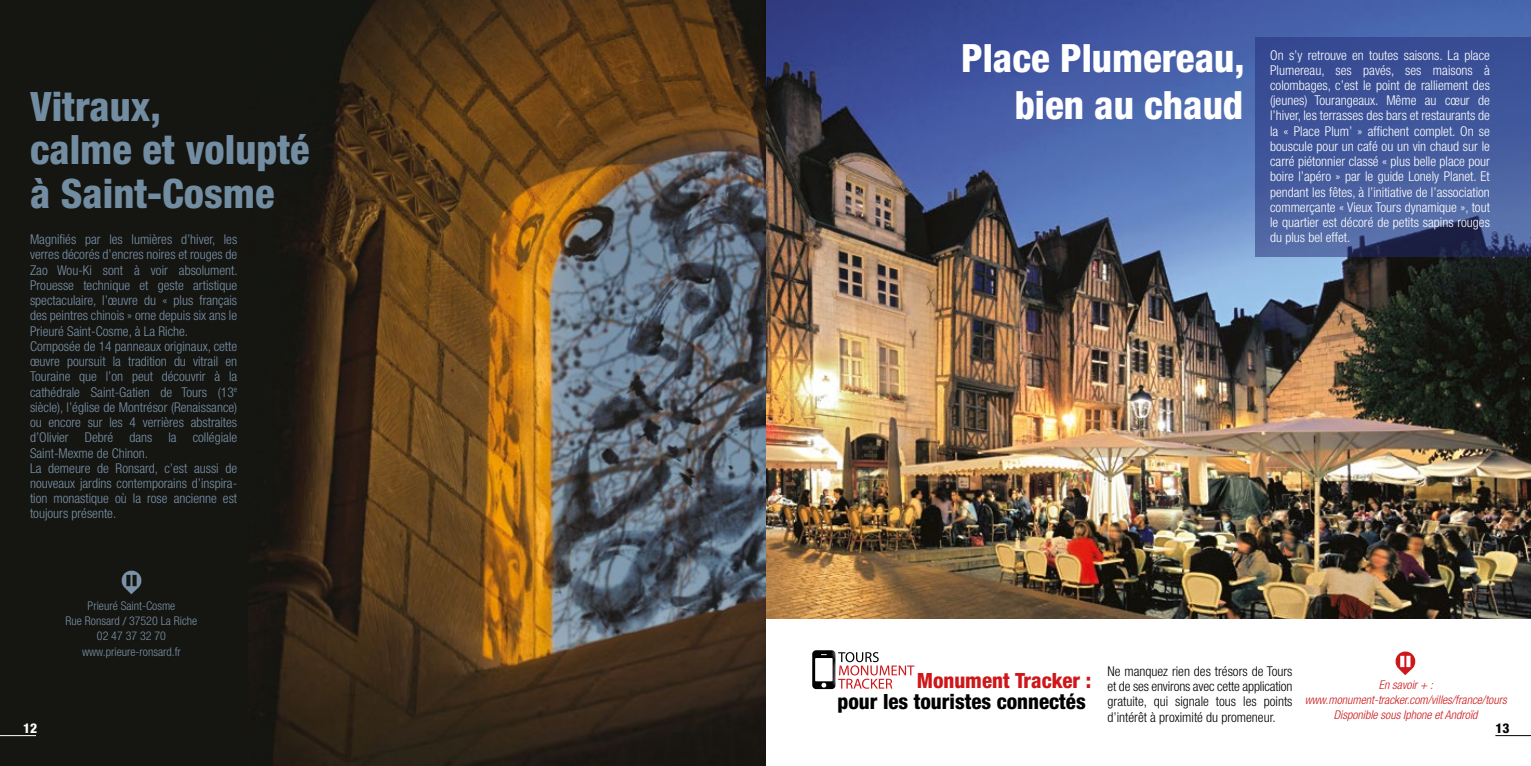
<style>
.page{position:relative;width:1531px;height:766px;background:#fff}
.page>*{position:absolute;margin:0;border:0;box-sizing:border-box;transform-origin:0 0}
.t1{font:800 condensed 40.5px/43.5px "Helvetica Neue LT Pro";color:#728da2}
.t2{font:800 condensed 39px/46.8px "Helvetica Neue LT Pro";color:#fff;text-align:right}
.t3{font:800 condensed 21px "Helvetica Neue LT Pro";color:#000}
.t4{font:800 condensed 21px "Helvetica Neue LT Pro";color:#cd171a}
.t5{font:300 condensed 13.5px/15.3px "Helvetica Neue LT Pro";color:#7992a8}
.t6{font:300 condensed 13.5px/15.3px "Helvetica Neue LT Pro";color:#fff;text-align:justify}
.t7{font:300 condensed 13.5px/15.3px "Helvetica Neue LT Pro";color:#000;text-align:justify}
.t8{font:800 condensed 13.5px "Helvetica Neue LT Pro";color:#fff}
.t9{font:800 condensed 13.5px "Helvetica Neue LT Pro";color:#000}
.t10{font:italic 300 condensed 12px/15.3px "Helvetica Neue LT Pro";color:#cd171a;text-align:center}
.t11{font:300 condensed 12px/15.3px "Helvetica Neue LT Pro";color:#7a92a7;text-align:center}
.s1{font-family:"Myriad Pro";font-weight:400;font-stretch:normal}
</style>
<div class="page">
<img style="left:765px;top:0;width:766px;height:618px">
<img style="left:248px;top:0;width:517px;height:765px">
<div style="left:0;top:0;width:248px;height:765px;background:#151511"></div>
<svg style="left:121px;top:570px;width:21px;height:24px"></svg>
<hr style="left:0;top:735px;width:36px;height:1px;background:#fff">
<hr style="left:1495px;top:735px;width:36px;height:1px;background:#000">
<svg style="left:1255px;top:37px;width:276px;height:219px;background:#415697"></svg>
<svg style="left:812px;top:650px;width:102px;height:38px"></svg>
<svg style="left:1395px;top:651px;width:21px;height:24px"></svg>
<h1 class="t1" style="left:30px;top:84px;width:281px">Vitraux,<br>calme et volupté à Saint-Cosme</h1>
<p class="t5" style="left:30px;top:231px;width:209px">Magnifiés par les lumières d’hiver, les verres décorés d’encres noires et rouges de Zao Wou-Ki sont à voir absolument.<br>Prouesse technique et geste artistique spectaculaire, l’œuvre du « plus français des peintres chinois » orne depuis six ans le Prieuré Saint-Cosme, à La Riche.<br>Composée de 14 panneaux originaux, cette œuvre poursuit la tradition du vitrail en Touraine que l’on peut découvrir à la cathédrale Saint-Gatien de Tours (13<sup>e </sup>siècle), l’église de Montrésor (Renaissance) ou encore sur les 4 verrières abstraites d’Olivier Debré dans la collégiale Saint-Mexme de Chinon.<br>La demeure de Ronsard, c’est aussi de nouveaux jardins contemporains d’inspira&shy;tion monastique où la rose ancienne est toujours présente.</p>
<p class="t11" style="left:66px;top:598px;width:133px">Prieuré Saint-Cosme<br>Rue Ronsard <span class="s1">/</span> 37520 La Riche<br>02 47 37 32 70 www.prieure-ronsard.fr</p>
<h2 class="t2" style="left:961px;top:34px;width:285px">Place Plumereau, bien au chaud</h2>
<p class="t6" style="left:1270px;top:47px;width:221px">On s’y retrouve en toutes saisons. La place Plumereau, ses pavés, ses maisons à colombages, c’est le point de ralliement des (jeunes) Tourangeaux. Même au cœur de l’hiver, les terrasses des bars et restaurants de la « Place Plum’ » affichent complet. On se bouscule pour un café ou un vin chaud sur le carré piétonnier classé « plus belle place pour boire l’apéro » par le guide Lonely Planet. Et pendant les fêtes, à l’initiative de l’association commerçante « Vieux Tours dynamique », tout le quartier est décoré de petits sapins rouges du plus bel effet.</p>
<p class="t7" style="left:1107px;top:663px;width:186px">Ne manquez rien des trésors de Tours et de ses environs avec cette application gratuite, qui signale tous les points d’intérêt à proximité du promeneur.</p>
<h3 class="t4" style="left:917px;top:667px;width:176px">Monument Tracker :</h3>
<h3 class="t3" style="left:837px;top:688px;width:250px">pour les touristes connectés</h3>
<p class="t10" style="left:1304px;top:676px;width:203px">En savoir + : www.monument-tracker.com/villes/france/tours<br>Disponible sous Iphone et Androïd</p>
<p class="t8" style="left:23px;top:719px;width:16px">12</p>
<p class="t9" style="left:1495px;top:719px;width:16px">13</p>
</div>
